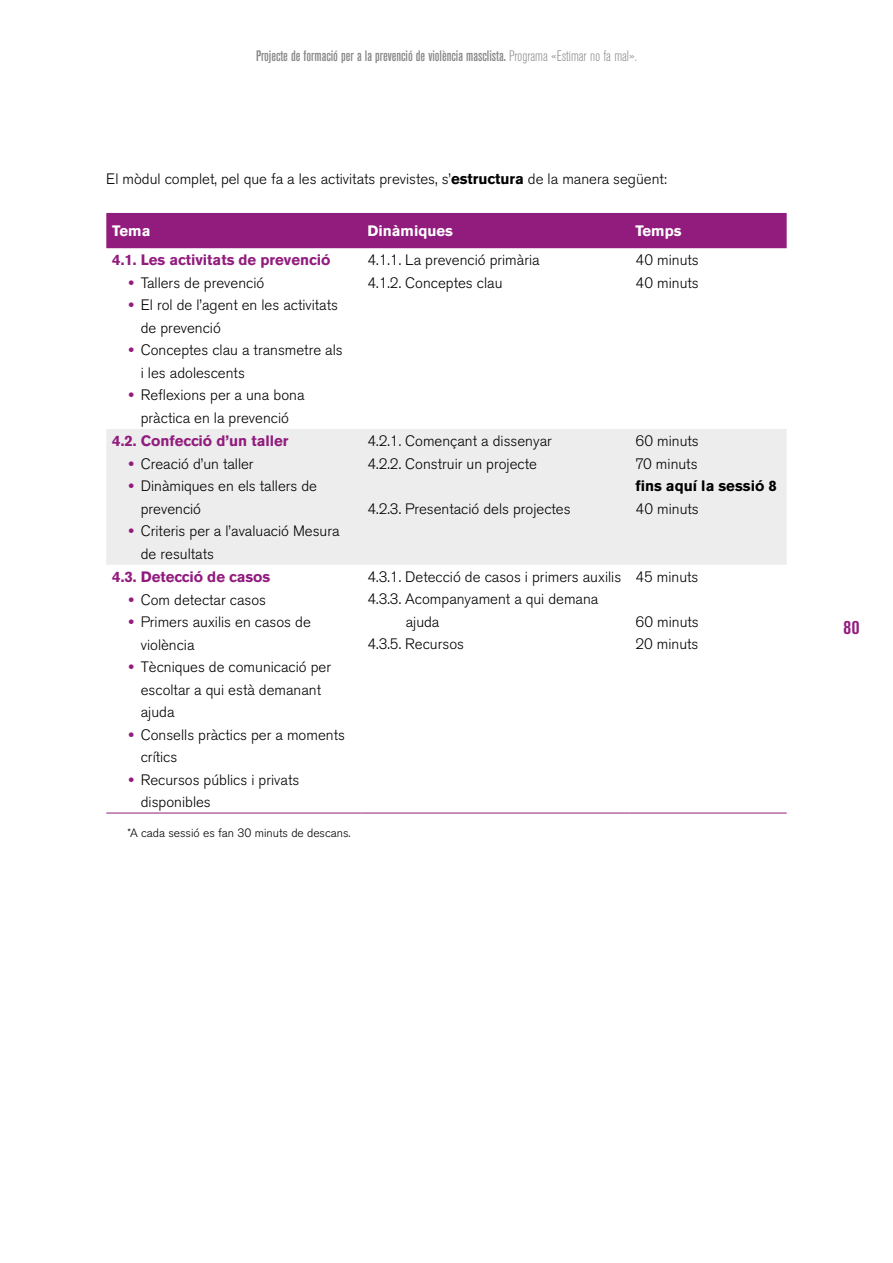
<style>
.page{position:relative;width:893px;height:1263px;background:#fff}
.page>*{position:absolute;margin:0;border:0;box-sizing:border-box;transform-origin:0 0}
.t1{font:700 condensed 19.5px "Akzidenz Grotesk BE";color:#921c7e}
.t2{font:300 15px/22.5px "Akzidenz Grotesk BE";color:#000}
.t3{font:500 condensed 15px "Akzidenz Grotesk BE";color:#878787}
.t4{font:700 15px "Akzidenz Grotesk BE";color:#921c7e}
.t5{font:700 15px "Akzidenz Grotesk BE";color:#fff}
.t6{font:700 15px "Akzidenz Grotesk BE";color:#000}
.t7{font:300 12px "Akzidenz Grotesk BE";color:#000}
.s1{font-weight:300}
.s2{font-weight:700}
.s3{font-weight:700;color:#921c7e}
</style>
<div class="page">
<div style="left:106px;top:213px;width:681px;height:35px;background:#921c7e"></div>
<div style="left:106px;top:429px;width:681px;height:136px;background:#ededed"></div>
<hr style="left:629px;top:813px;width:158px;height:1px;background:#921c7e">
<hr style="left:106px;top:813px;width:255px;height:1px;background:#921c7e">
<hr style="left:361px;top:813px;width:268px;height:1px;background:#921c7e">
<p class="t3" style="left:256px;top:47px;width:382px">Projecte de formació per a la prevenció de violència masclista. <span class="s1">Programa «Estimar no fa mal».</span></p>
<p class="t2" style="left:106px;top:168px;width:562px">El mòdul complet, pel que fa a les activitats previstes, s’<span class="s2">estructura</span> de la manera següent:</p>
<p class="t5" style="left:112px;top:222px;width:40px">Tema</p>
<p class="t5" style="left:367px;top:222px;width:87px">Dinàmiques</p>
<p class="t5" style="left:635px;top:222px;width:48px">Temps</p>
<p class="t4" style="left:112px;top:252px;width:220px">4.1. Les activitats de prevenció</p>
<p class="t2" style="left:129px;top:272px;width:137px"><span class="s3">•</span> Tallers de prevenció</p>
<p class="t2" style="left:141px;top:294px;width:199px;text-indent:-12px"><span class="s3">•</span> El rol de l’agent en les activitats de prevenció</p>
<p class="t2" style="left:141px;top:339px;width:203px;text-indent:-12px"><span class="s3">•</span> Conceptes clau a transmetre als i les adolescents</p>
<p class="t2" style="left:129px;top:384px;width:177px;text-align:center"><span class="s3">•</span> Reflexions per a una bona pràctica en la prevenció</p>
<p class="t2" style="left:367px;top:249px;width:174px">4.1.1. La prevenció primària<br>4.1.2. Conceptes clau</p>
<p class="t2" style="left:635px;top:249px;width:65px">40 minuts<br>40 minuts</p>
<p class="t4" style="left:112px;top:432px;width:178px">4.2. Confecció d’un taller</p>
<p class="t2" style="left:129px;top:453px;width:126px"><span class="s3">•</span> Creació d’un taller</p>
<p class="t2" style="left:141px;top:475px;width:178px;text-indent:-12px"><span class="s3">•</span> Dinàmiques en els tallers de prevenció</p>
<p class="t2" style="left:141px;top:520px;width:200px;text-indent:-12px"><span class="s3">•</span> Criteris per a l’avaluació Mesura de resultats</p>
<p class="t4" style="left:112px;top:568px;width:160px">4.3. Detecció de casos</p>
<p class="t2" style="left:129px;top:588px;width:139px"><span class="s3">•</span> Com detectar casos</p>
<p class="t2" style="left:141px;top:611px;width:172px;text-indent:-12px"><span class="s3">•</span> Primers auxilis en casos de violència</p>
<p class="t2" style="left:141px;top:656px;width:192px;text-indent:-12px"><span class="s3">•</span> Tècniques de comunicació per escoltar a qui està demanant ajuda</p>
<p class="t2" style="left:141px;top:723px;width:206px;text-indent:-12px"><span class="s3">•</span> Consells pràctics per a moments crítics</p>
<p class="t2" style="left:141px;top:768px;width:160px;text-indent:-12px"><span class="s3">•</span> Recursos públics i privats disponibles</p>
<p class="t7" style="left:128px;top:826px;width:225px">*A cada sessió es fan 30 minuts de descans.</p>
<p class="t2" style="left:367px;top:430px;width:186px">4.2.1. Començant a dissenyar<br>4.2.2. Construir un projecte</p>
<p class="t2" style="left:367px;top:497px;width:205px">4.2.3. Presentació dels projectes</p>
<p class="t2" style="left:635px;top:430px;width:65px">60 minuts<br>70 minuts</p>
<p class="t6" style="left:635px;top:477px;width:143px">fins aquí la sessió 8</p>
<p class="t2" style="left:635px;top:497px;width:65px">40 minuts</p>
<p class="t2" style="left:367px;top:566px;width:255px">4.3.1. Detecció de casos i primers auxilis</p>
<p class="t2" style="left:367px;top:588px;width:232px">4.3.3. Acompanyament a qui demana</p>
<p class="t2" style="left:406px;top:611px;width:35px">ajuda</p>
<p class="t2" style="left:367px;top:633px;width:98px">4.3.5. Recursos</p>
<p class="t2" style="left:635px;top:566px;width:65px">45 minuts</p>
<p class="t2" style="left:635px;top:611px;width:65px">60 minuts<br>20 minuts</p>
<h1 class="t1" style="left:843px;top:616px;width:18px">80</h1>
</div>
